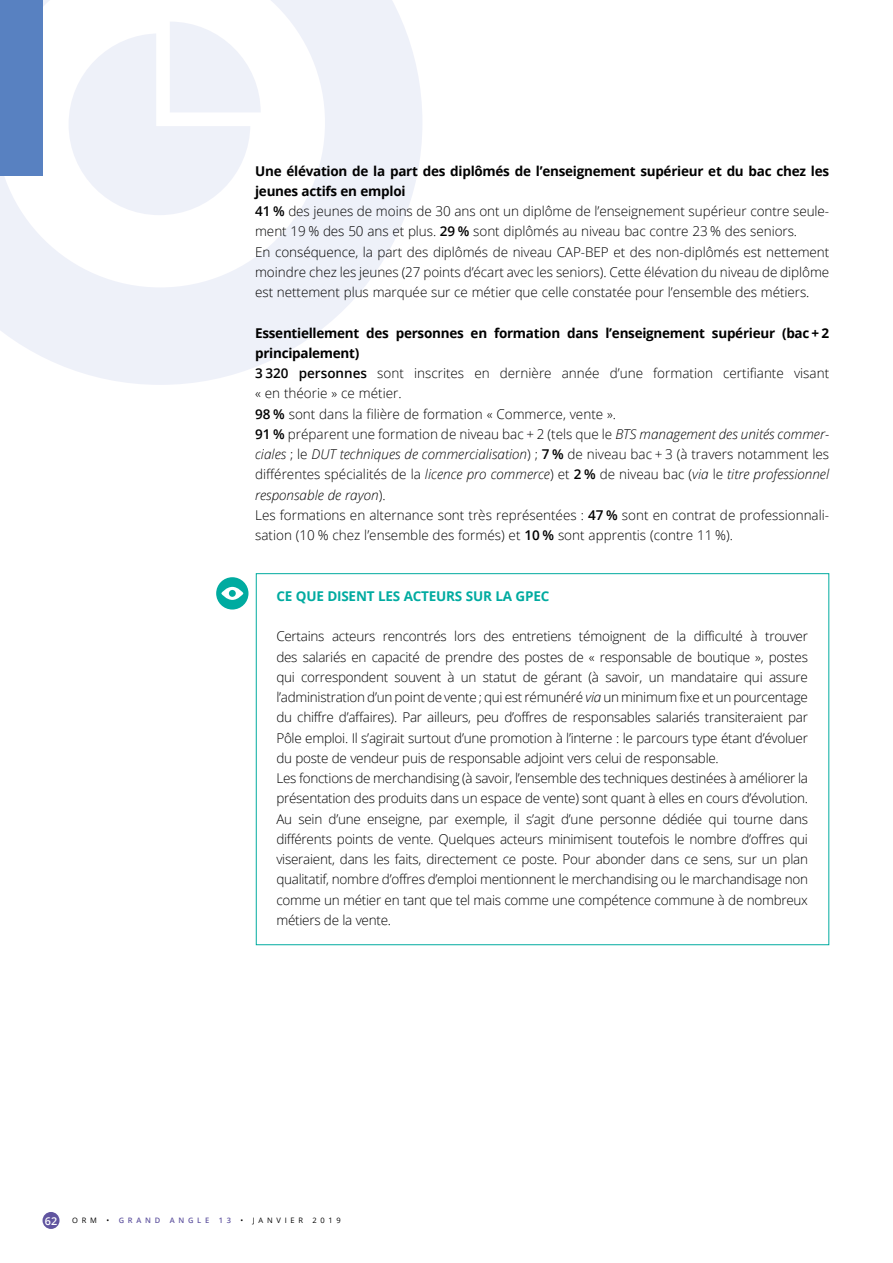
<style>
.page{position:relative;width:893px;height:1263px;background:#fff}
.page>*{position:absolute;margin:0;border:0;box-sizing:border-box;transform-origin:0 0}
.t1{font:300 13.5px/20.2px "Open Sans";letter-spacing:-.02em;color:#000}
.t2{font:300 13.5px/20.2px "Open Sans";color:#000}
.t3{font:700 13.5px "Open Sans";letter-spacing:-.015em;color:#00aba0}
.t4{font:600 10.8px "Open Sans";color:#fff}
.t5{font:7.5px "Open Sans";letter-spacing:.5em;color:#000}
.t6{font:600 7.5px "Open Sans";letter-spacing:.5em;color:#6155a0}
.s1{font-weight:700}
.s2{font-weight:600}
.s3{font-style:italic}
.s4{font-weight:400;color:#000}
</style>
<div class="page">
<div style="left:43px;top:1212px;width:17px;height:17px;background:#6155a0;border-radius:50%"></div>
<svg style="left:0;top:0;width:422px;height:385px"></svg>
<div style="left:0;top:0;width:43px;height:176px;background:#5881c1"></div>
<div style="left:216px;top:577px;width:32px;height:32px;background:#00aba0;border-radius:50%"></div>
<svg style="left:221px;top:587px;width:22px;height:13px"></svg>
<p class="t1" style="left:255px;top:160px;width:576px"><span class="s1">Une élévation de la part des diplômés de l’enseignement supérieur et du bac chez les jeunes actifs en emploi<br></span><span class="s2">41 %</span> des jeunes de moins de 30 ans ont un diplôme de l’enseignement supérieur contre seule&shy;ment 19 % des 50 ans et plus. <span class="s2">29 %</span> sont diplômés au niveau bac contre 23 % des seniors.<br>En conséquence, la part des diplômés de niveau CAP-BEP et des non-diplômés est nettement moindre chez les jeunes (27 points d’écart avec les seniors). Cette élévation du niveau de diplôme est nettement plus marquée sur ce métier que celle constatée pour l’ensemble des métiers.</p>
<p class="t2" style="left:255px;top:322px;width:576px"><span class="s1">Essentiellement des personnes en formation dans l’enseignement supérieur (bac + 2 principalement)<br></span><span class="s2">3 320 personnes</span> sont inscrites en dernière année d’une formation certifiante visant « en théorie » ce métier.<br><span class="s2">98 %</span> sont dans la filière de formation « Commerce, vente ».<br><span class="s2">91 %</span> préparent une formation de niveau bac + 2 (tels que le <span class="s3">BTS management des unités commer&shy;ciales</span> ; le <span class="s3">DUT techniques de commercialisation</span>) ; <span class="s2">7 %</span> de niveau bac + 3 (à travers notamment les différentes spécialités de la <span class="s3">licence pro commerce</span>) et <span class="s2">2 %</span> de niveau bac (<span class="s3">via</span> le <span class="s3">titre professionnel responsable de rayon</span>).<br>Les formations en alternance sont très représentées : <span class="s2">47 %</span> sont en contrat de professionnali&shy;sation (10 % chez l’ensemble des formés) et <span class="s2">10 %</span> sont apprentis (contre 11 %).</p>
<p class="t3" style="left:276px;top:586px;width:275px">CE QUE DISENT LES ACTEURS SUR LA GPEC</p>
<p class="t1" style="left:276px;top:626px;width:533px">Certains acteurs rencontrés lors des entretiens témoignent de la difficulté à trouver des salariés en capacité de prendre des postes de « responsable de boutique », postes qui correspondent souvent à un statut de gérant (à savoir, un mandataire qui assure l’administration d’un point de vente ; qui est rémunéré <span class="s3">via</span> un minimum fixe et un pourcentage du chiffre d’affaires). Par ailleurs, peu d’offres de responsables salariés transiteraient par Pôle emploi. Il s’agirait surtout d’une promotion à l’interne : le parcours type étant d’évoluer du poste de vendeur puis de responsable adjoint vers celui de responsable.<br>Les fonctions de merchandising (à savoir, l’ensemble des techniques destinées à améliorer la présentation des produits dans un espace de vente) sont quant à elles en cours d’évolution.<br>Au sein d’une enseigne, par exemple, il s’agit d’une personne dédiée qui tourne dans différents points de vente. Quelques acteurs minimisent toutefois le nombre d’offres qui viseraient, dans les faits, directement ce poste. Pour abonder dans ce sens, sur un plan qualitatif, nombre d’offres d’emploi mentionnent le merchandising ou le marchandisage non comme un métier en tant que tel mais comme une compétence commune à de nombreux métiers de la vente.</p>
<p class="t4" style="left:45px;top:1213px;width:14px">62</p>
<p class="t5" style="left:72px;top:1215px;width:26px">ORM</p>
<p class="t6" style="left:106px;top:1215px;width:55px"><span class="s4">•</span> GRAND</p>
<p class="t6" style="left:170px;top:1215px;width:41px">ANGLE</p>
<p class="t6" style="left:219px;top:1215px;width:14px">1 3</p>
<p class="t5" style="left:241px;top:1215px;width:64px">• JANVIER</p>
<p class="t5" style="left:313px;top:1215px;width:30px">2019</p>
</div>
